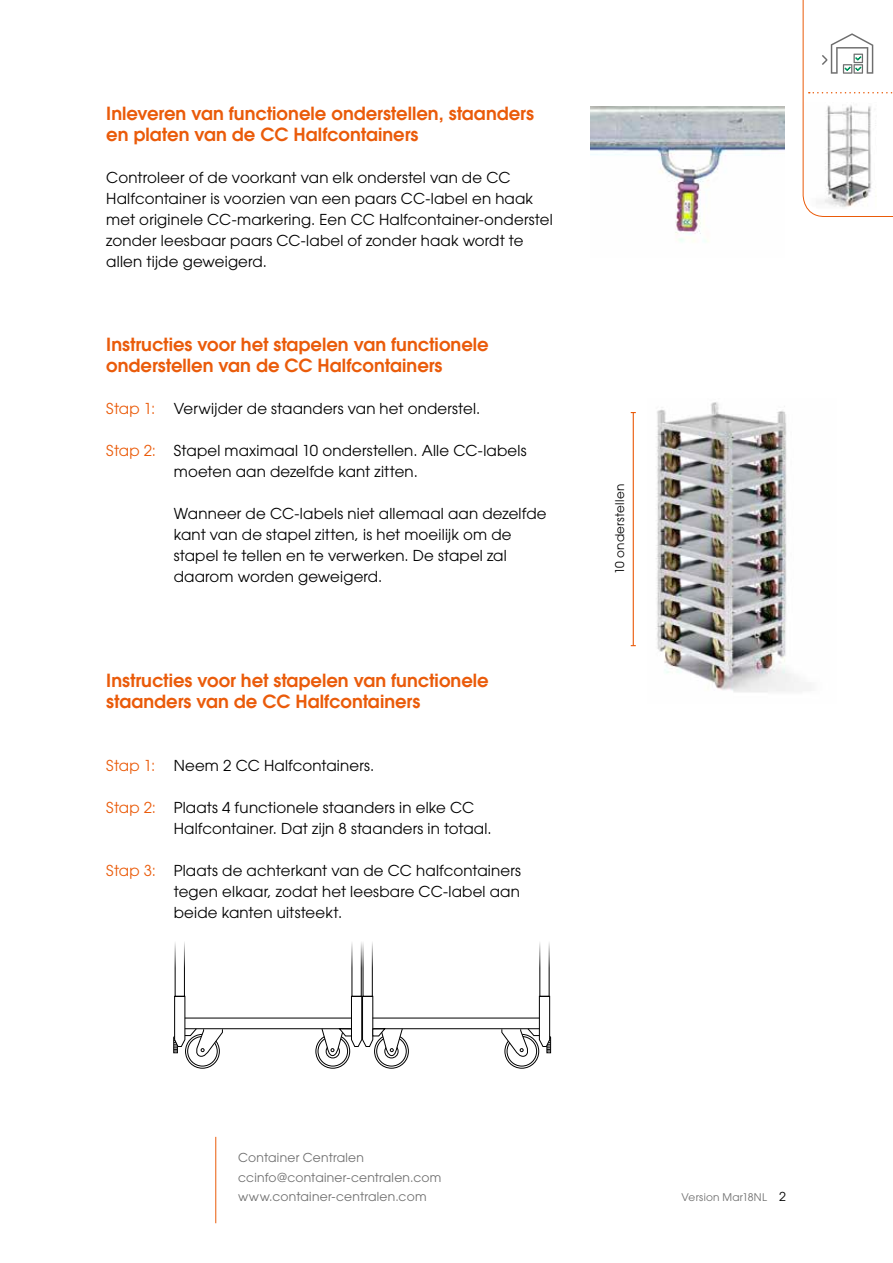
<style>
.page{position:relative;width:893px;height:1263px;background:#fff}
.page>*{position:absolute;margin:0;border:0;box-sizing:border-box;transform-origin:0 0}
.t1{font:600 18px/21px "ITC Avant Garde Pro";color:#ea5b0a}
.t2{font:15px/21px "ITC Avant Garde Pro";letter-spacing:.01em;color:#000}
.t3{font:12.3px/19.5px "ITC Avant Garde Pro";letter-spacing:.02em;color:#6e6e6e}
.t4{font:12px "ITC Avant Garde Pro";letter-spacing:.02em;color:#000}
.t5{font:10.5px "ITC Avant Garde Pro";letter-spacing:.025em;color:#6e6e6e}
.s1{color:#ea5b0a}
.s2{font-size:12.3px;color:#000}
</style>
<div class="page">
<hr style="left:216px;top:1137px;width:1px;height:86px;background:#ea5b0a">
<svg style="left:802px;top:0;width:91px;height:217px"></svg>
<img style="left:656px;top:402px;width:143px;height:290px">
<hr style="left:633px;top:413px;width:1px;height:233px;background:#ea5b0a">
<hr style="left:185px;top:1018px;width:167px;height:1px;background:#000">
<div style="left:185px;top:1034px;width:35px;height:34px;border:1px solid #000;border-radius:50%"></div>
<div style="left:187px;top:1036px;width:30px;height:30px;border:1px solid #000;border-radius:50%"></div>
<div style="left:316px;top:1034px;width:34px;height:34px;border:1px solid #000;border-radius:50%"></div>
<div style="left:318px;top:1036px;width:30px;height:30px;border:1px solid #000;border-radius:50%"></div>
<div style="left:326px;top:1044px;width:14px;height:14px;border:1px solid #000;border-radius:50%"></div>
<hr style="left:185px;top:1028px;width:166px;height:1px;background:#000">
<svg style="left:173px;top:942px;width:50px;height:116px"></svg>
<hr style="left:373px;top:1018px;width:166px;height:1px;background:#000">
<svg style="left:505px;top:1034px;width:34px;height:34px"></svg>
<div style="left:505px;top:1034px;width:34px;height:34px;border:1px solid #000;border-radius:50%"></div>
<div style="left:507px;top:1036px;width:30px;height:30px;border:1px solid #000;border-radius:50%"></div>
<div style="left:374px;top:1034px;width:35px;height:34px;border:1px solid #000;border-radius:50%"></div>
<div style="left:376px;top:1036px;width:30px;height:30px;border:1px solid #000;border-radius:50%"></div>
<div style="left:385px;top:1044px;width:13px;height:14px;border:1px solid #000;border-radius:50%"></div>
<hr style="left:373px;top:1028px;width:166px;height:1px;background:#000">
<svg style="left:501px;top:942px;width:50px;height:116px"></svg>
<svg style="left:322px;top:942px;width:81px;height:114px"></svg>
<img style="left:591px;top:106px;width:193px;height:136px">
<p class="t1" style="left:106px;top:102px;width:429px">Inleveren van functionele onderstellen, staanders en platen van de CC Halfcontainers</p>
<p class="t2" style="left:106px;top:166px;width:448px">Controleer of de voorkant van elk onderstel van de CC Halfcontainer is voorzien van een paars CC-label en haak met originele CC-markering. Een CC Halfcontainer-onderstel zonder leesbaar paars CC-label of zonder haak wordt te allen tijde geweigerd.</p>
<p class="t1" style="left:106px;top:333px;width:384px">Instructies voor het stapelen van functionele onderstellen van de CC Halfcontainers</p>
<p class="t2" style="left:106px;top:397px;width:375px"><span class="s1">Stap 1:</span> Verwijder de staanders van het onderstel.</p>
<p class="t2" style="left:174px;top:439px;width:354px;text-indent:-68px"><span class="s1">Stap 2:</span> Stapel maximaal 10 onderstellen. Alle CC-labels moeten aan dezelfde kant zitten.</p>
<p class="t2" style="left:174px;top:502px;width:374px">Wanneer de CC-labels niet allemaal aan dezelfde kant van de stapel zitten, is het moeilijk om de stapel te tellen en te verwerken. De stapel zal daarom worden geweigerd.</p>
<p class="t1" style="left:106px;top:669px;width:384px">Instructies voor het stapelen van functionele staanders van de CC Halfcontainers</p>
<p class="t2" style="left:106px;top:754px;width:270px"><span class="s1">Stap 1:</span> Neem 2 CC Halfcontainers.</p>
<p class="t2" style="left:174px;top:796px;width:319px;text-indent:-68px"><span class="s1">Stap 2:</span> Plaats 4 functionele staanders in elke CC<br>Halfcontainer. Dat zijn 8 staanders in totaal.</p>
<p class="t2" style="left:174px;top:859px;width:349px;text-align:justify;text-indent:-68px"><span class="s1">Stap 3:</span> Plaats de achterkant van de CC halfcontainers tegen elkaar, zodat het leesbare CC-label aan beide kanten uitsteekt.</p>
<p class="t4" style="left:612px;top:574px;width:92px;rotate:-90deg">10 onderstellen</p>
<p class="t3" style="left:238px;top:1147px;width:205px">Container Centralen ccinfo@container-centralen.com www.container-centralen.com</p>
<p class="t5" style="left:682px;top:1190px;width:106px">Version Mar18NL <span class="s2">2</span></p>
</div>
